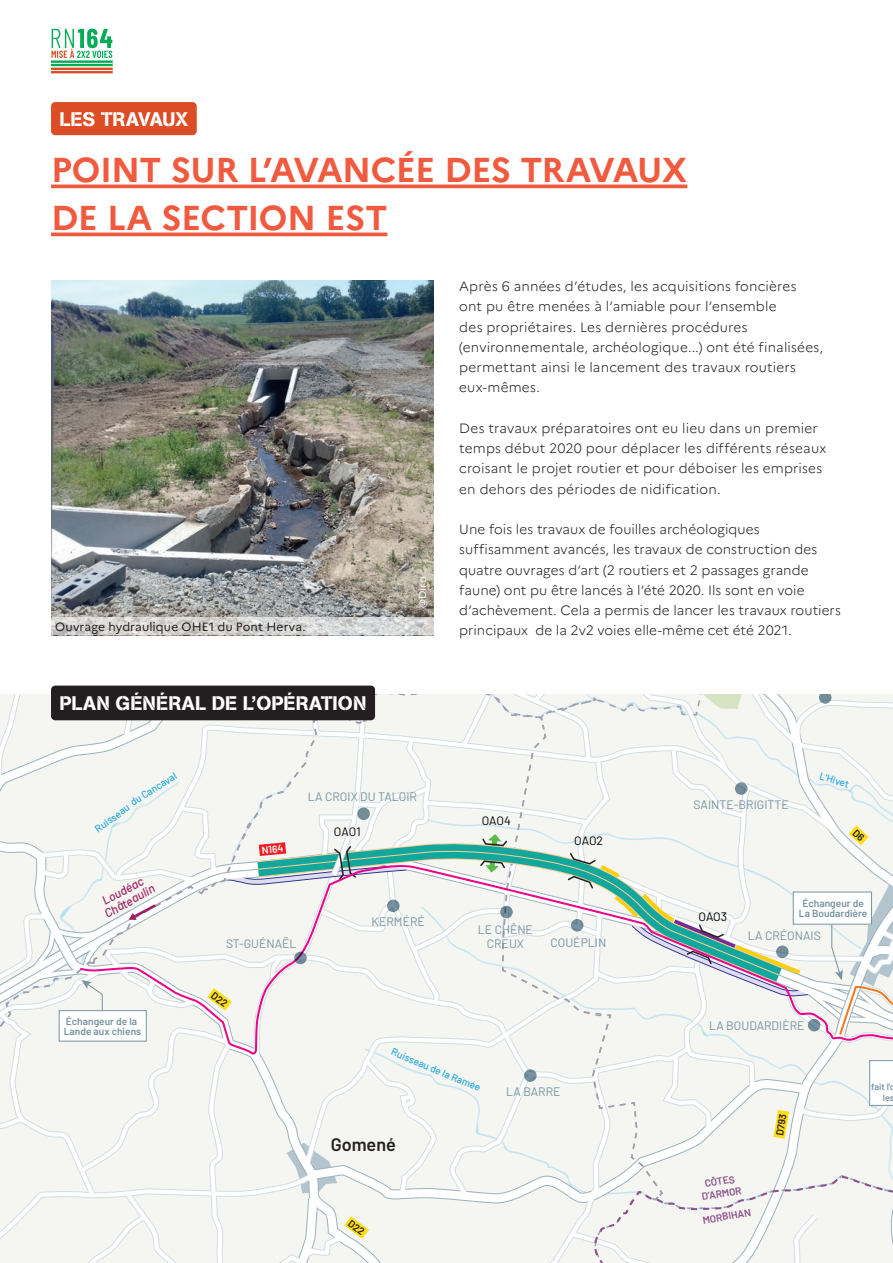
<style>
.page{position:relative;width:893px;height:1263px;background:#fff}
.page>*{position:absolute;margin:0;border:0;box-sizing:border-box;transform-origin:0 0}
.t1{font:700 34.5px/48px "Marianne";letter-spacing:-.015em;color:#f05a3f}
.t2{font:19.5px "AG Book Stencil";letter-spacing:.005em;color:#fff}
.t3{font:600 18px "Barlow";color:#231f20}
.t4{font:300 13.5px/20.2px "Marianne";letter-spacing:.01em;color:#231f20}
.t5{font:12.15px/14.2px "Barlow";color:#7793a1;text-align:center}
.t6{font:italic 500 12.15px "Barlow";color:#9e1f62}
.t7{font:12.15px "Barlow";color:#000001}
.t8{font:12px "Marianne";letter-spacing:.01em;color:#231f20}
.t9{font:10.5px "Marianne";color:#fff}
.t10{font:600 10.2px/10.2px "Barlow";color:#7793a1}
.t11{font:500 10.2px "Barlow";color:#24aae1}
.t12{font:600 10.2px/12.1px "Barlow";color:#8c508b;text-align:center}
.t13{font:600 10.2px "Barlow";color:#231f20}
.t14{font:600 10.2px "Barlow";color:#fff}
.t15{font:600 9px/10.2px "Barlow";color:#7793a1;text-align:right}
</style>
<div class="page">
<img style="left:51px;top:281px;width:383px;height:337px">
<div style="left:51px;top:102px;width:146px;height:33px;background:#dd4d25;border-radius:4px"></div>
<hr style="left:51px;top:185px;width:636px;height:3px;background:#f05a3f">
<hr style="left:51px;top:233px;width:336px;height:3px;background:#f05a3f">
<svg style="left:51px;top:29px;width:61px;height:29px"></svg>
<div style="left:51px;top:68px;width:62px;height:5px;background:#dd4d25"></div>
<hr style="left:51px;top:70px;width:62px;height:1px;background:#fff">
<svg style="left:51px;top:60px;width:62px;height:6px"></svg>
<hr style="left:51px;top:63px;width:62px;height:1px;background:#fff">
<div style="left:51px;top:686px;width:324px;height:34px;background:#231f20;border-radius:4px"></div>
<svg style="left:51px;top:618px;width:383px;height:17px;background:#d5d4d2"></svg>
<svg style="left:0;top:694px;width:893px;height:569px"></svg>
<p class="t2" style="left:60px;top:108px;width:130px">LES TRAVAUX</p>
<p class="t1" style="left:51px;top:145px;width:638px">POINT SUR L’AVANCÉE DES TRAVAUX<br>DE LA SECTION EST</p>
<p class="t8" style="left:55px;top:619px;width:252px">Ouvrage hydraulique OHE1 du Pont Herva.</p>
<p class="t2" style="left:60px;top:692px;width:308px">PLAN GÉNÉRAL DE L’OPÉRATION</p>
<p class="t9" style="left:416px;top:608px;width:33px;rotate:-90deg">@Diro</p>
<p class="t11" style="left:127px;top:797px;width:54px;rotate:-32deg">du Cancaval</p>
<p class="t11" style="left:92px;top:824px;width:42px;rotate:-36deg">Ruisseau</p>
<p class="t6" style="left:99px;top:894px;width:47px;rotate:-29deg">Loudéac</p>
<p class="t6" style="left:101px;top:906px;width:57px;rotate:-29deg">Châteaulin</p>
<p class="t10" style="left:64px;top:1015px;width:79px">Échangeur de la<br>Lande aux chiens</p>
<p class="t14" style="left:261px;top:842px;width:23px;rotate:-5deg">N164</p>
<p class="t5" style="left:308px;top:789px;width:111px">LA CROIX DU TALOIR</p>
<p class="t7" style="left:334px;top:823px;width:28px">OAO1</p>
<p class="t5" style="left:226px;top:935px;width:72px">ST-GUÉNAËL</p>
<p class="t5" style="left:372px;top:913px;width:55px">KERMÉRÉ</p>
<p class="t4" style="left:459px;top:276px;width:365px">Après 6 années d’études, les acquisitions foncières<br>ont pu être menées à l’amiable pour l’ensemble<br>des propriétaires. Les dernières procédures (environnementale, archéologique...) ont été finalisées, permettant ainsi le lancement des travaux routiers eux-mêmes.</p>
<p class="t4" style="left:459px;top:418px;width:368px">Des travaux préparatoires ont eu lieu dans un premier temps début 2020 pour déplacer les différents réseaux croisant le projet routier et pour déboiser les emprises en dehors des périodes de nidification.</p>
<p class="t4" style="left:459px;top:519px;width:383px">Une fois les travaux de fouilles archéologiques suffisamment avancés, les travaux de construction des quatre ouvrages d’art (2 routiers et 2 passages grande faune) ont pu être lancés à l’été 2020. Ils sont en voie d’achèvement. Cela a permis de lancer les travaux routiers principaux de la 2v2 voies elle-même cet été 2021.</p>
<p class="t7" style="left:482px;top:811px;width:31px">OAO4</p>
<p class="t7" style="left:574px;top:831px;width:30px">OAO2</p>
<p class="t5" style="left:478px;top:921px;width:57px">LE CHÊNE<br>CREUX</p>
<p class="t5" style="left:550px;top:934px;width:57px">COUÉPLIN</p>
<p class="t5" style="left:693px;top:796px;width:97px">SAINTE-BRIGITTE</p>
<p class="t11" style="left:822px;top:768px;width:32px;rotate:17deg">L’Hivet</p>
<p class="t7" style="left:698px;top:908px;width:30px">OAO3</p>
<p class="t10" style="left:799px;top:897px;width:70px;text-align:center">Échangeur de<br>La Boudardière</p>
<p class="t5" style="left:748px;top:928px;width:75px">LA CRÉONAIS</p>
<p class="t5" style="left:709px;top:1017px;width:97px">LA BOUDARDIÈRE</p>
<p class="t11" style="left:395px;top:1044px;width:97px;rotate:23deg">Ruisseau de la Ramée</p>
<h3 class="t3" style="left:331px;top:1131px;width:67px">Gomené</h3>
<p class="t5" style="left:506px;top:1083px;width:56px">LA BARRE</p>
<p class="t12" style="left:699px;top:1178px;width:42px;rotate:-9deg">CÔTES<br>D’ARMOR</p>
<p class="t12" style="left:702px;top:1213px;width:50px;rotate:-10deg">MORBIHAN</p>
<p class="t13" style="left:772px;top:1134px;width:24px;rotate:-80deg">D793</p>
<p class="t15" style="left:871px;top:1081px;width:25px">fait l'o les</p>
</div>
